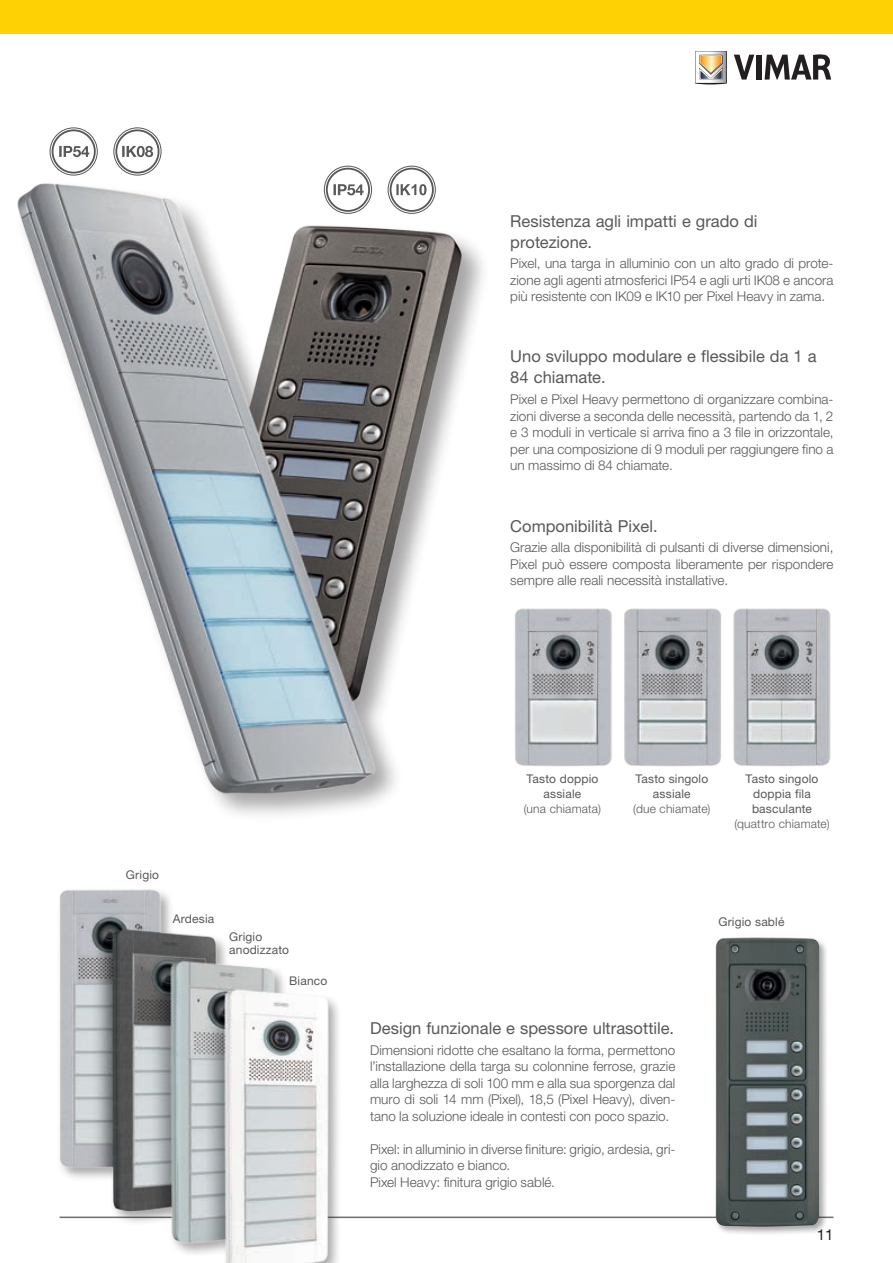
<style>
.page{position:relative;width:893px;height:1263px;background:#fff}
.page>*{position:absolute;margin:0;border:0;box-sizing:border-box;transform-origin:0 0}
.t1{font:16.5px/21px "Helvetica Neue LT Std";color:#57585a}
.t2{font:15px "Helvetica Neue LT Std";color:#231f20}
.t3{font:300 13.5px/16.5px "Helvetica Neue LT Std";color:#57585a;text-align:justify}
.t4{font:12px/15px "Helvetica Neue LT Std";letter-spacing:.015em;color:#57585a;text-align:center}
.t5{font:300 12px "Helvetica Neue LT Std";letter-spacing:.015em;color:#57585a}
</style>
<div class="page">
<svg style="left:734px;top:55px;width:20px;height:25px"></svg>
<div style="left:756px;top:55px;width:5px;height:25px;background:#231f20"></div>
<svg style="left:764px;top:54px;width:67px;height:26px"></svg>
<svg style="left:695px;top:51px;width:32px;height:33px"></svg>
<div style="left:0;top:0;width:893px;height:34px;background:#fed105"></div>
<hr style="left:60px;top:1216px;width:773px;height:2px;background:#6c6d70">
<img style="left:59px;top:889px;width:279px;height:374px">
<div style="left:714px;top:935px;width:114px;height:301px;background:#231f20;opacity:.4"></div>
<img style="left:716px;top:937px;width:103px;height:290px">
<div style="left:15px;top:179px;width:475px;height:642px;background:#231f20;opacity:.4"></div>
<img style="left:15px;top:178px;width:457px;height:625px">
<img style="left:515px;top:608px;width:316px;height:159px">
<div style="left:50px;top:128px;width:48px;height:47px;border:1px solid #57585a;border-radius:50%"></div>
<div style="left:52px;top:129px;width:44px;height:45px;border:2px solid #57585a;border-radius:50%"></div>
<svg style="left:59px;top:146px;width:30px;height:11px"></svg>
<div style="left:114px;top:128px;width:47px;height:47px;border:1px solid #57585a;border-radius:50%"></div>
<div style="left:115px;top:129px;width:45px;height:45px;border:2px solid #57585a;border-radius:50%"></div>
<svg style="left:122px;top:146px;width:31px;height:11px"></svg>
<div style="left:388px;top:166px;width:48px;height:48px;border:1px solid #57585a;border-radius:50%"></div>
<div style="left:390px;top:168px;width:44px;height:44px;border:2px solid #57585a;border-radius:50%"></div>
<svg style="left:396px;top:184px;width:30px;height:11px"></svg>
<div style="left:324px;top:166px;width:48px;height:48px;border:1px solid #57585a;border-radius:50%"></div>
<div style="left:326px;top:168px;width:44px;height:44px;border:2px solid #57585a;border-radius:50%"></div>
<svg style="left:333px;top:184px;width:31px;height:11px"></svg>
<p class="t1" style="left:510px;top:210px;width:249px">Resistenza agli impatti e grado di protezione.</p>
<p class="t3" style="left:510px;top:255px;width:325px">Pixel, una targa in alluminio con un alto grado di prote&shy;zione agli agenti atmosferici IP54 e agli urti IK08 e ancora più resistente con IK09 e IK10 per Pixel Heavy in zama.</p>
<p class="t1" style="left:510px;top:346px;width:308px">Uno sviluppo modulare e flessibile da 1 a<br>84 chiamate.</p>
<p class="t3" style="left:510px;top:391px;width:325px">Pixel e Pixel Heavy permettono di organizzare combina&shy;zioni diverse a seconda delle necessità, partendo da 1, 2 e 3 moduli in verticale si arriva fino a 3 file in orizzontale, per una composizione di 9 moduli per raggiungere fino a un massimo di 84 chiamate.</p>
<p class="t1" style="left:510px;top:515px;width:149px">Componibilità Pixel.</p>
<p class="t3" style="left:510px;top:539px;width:325px">Grazie alla disponibilità di pulsanti di diverse dimensioni, Pixel può essere composta liberamente per rispondere sempre alle reali necessità installative.</p>
<p class="t4" style="left:126px;top:867px;width:35px">Grigio</p>
<p class="t4" style="left:173px;top:911px;width:43px">Ardesia</p>
<p class="t4" style="left:229px;top:930px;width:61px;line-height:13.5px;text-align:left">Grigio anodizzato</p>
<p class="t4" style="left:289px;top:973px;width:40px">Bianco</p>
<p class="t4" style="left:526px;top:771px;width:73px">Tasto doppio assiale</p>
<p class="t5" style="left:524px;top:802px;width:79px">(una chiamata)</p>
<p class="t4" style="left:635px;top:771px;width:74px">Tasto singolo assiale</p>
<p class="t5" style="left:633px;top:802px;width:79px">(due chiamate)</p>
<p class="t4" style="left:746px;top:771px;width:74px">Tasto singolo doppia fila basculante</p>
<p class="t5" style="left:734px;top:817px;width:97px">(quattro chiamate)</p>
<p class="t4" style="left:718px;top:914px;width:68px">Grigio sablé</p>
<p class="t1" style="left:370px;top:1017px;width:306px">Design funzionale e spessore ultrasottile.</p>
<p class="t3" style="left:370px;top:1041px;width:307px">Dimensioni ridotte che esaltano la forma, permettono l’installazione della targa su colonnine ferrose, grazie alla larghezza di soli 100 mm e alla sua sporgenza dal muro di soli 14 mm (Pixel), 18,5 (Pixel Heavy), diven&shy;tano la soluzione ideale in contesti con poco spazio.</p>
<p class="t3" style="left:370px;top:1140px;width:307px;text-align:left">Pixel: in alluminio in diverse finiture: grigio, ardesia, gri&shy;gio anodizzato e bianco.<br>Pixel Heavy: finitura grigio sablé.</p>
<p class="t2" style="left:817px;top:1225px;width:18px">11</p>
</div>
